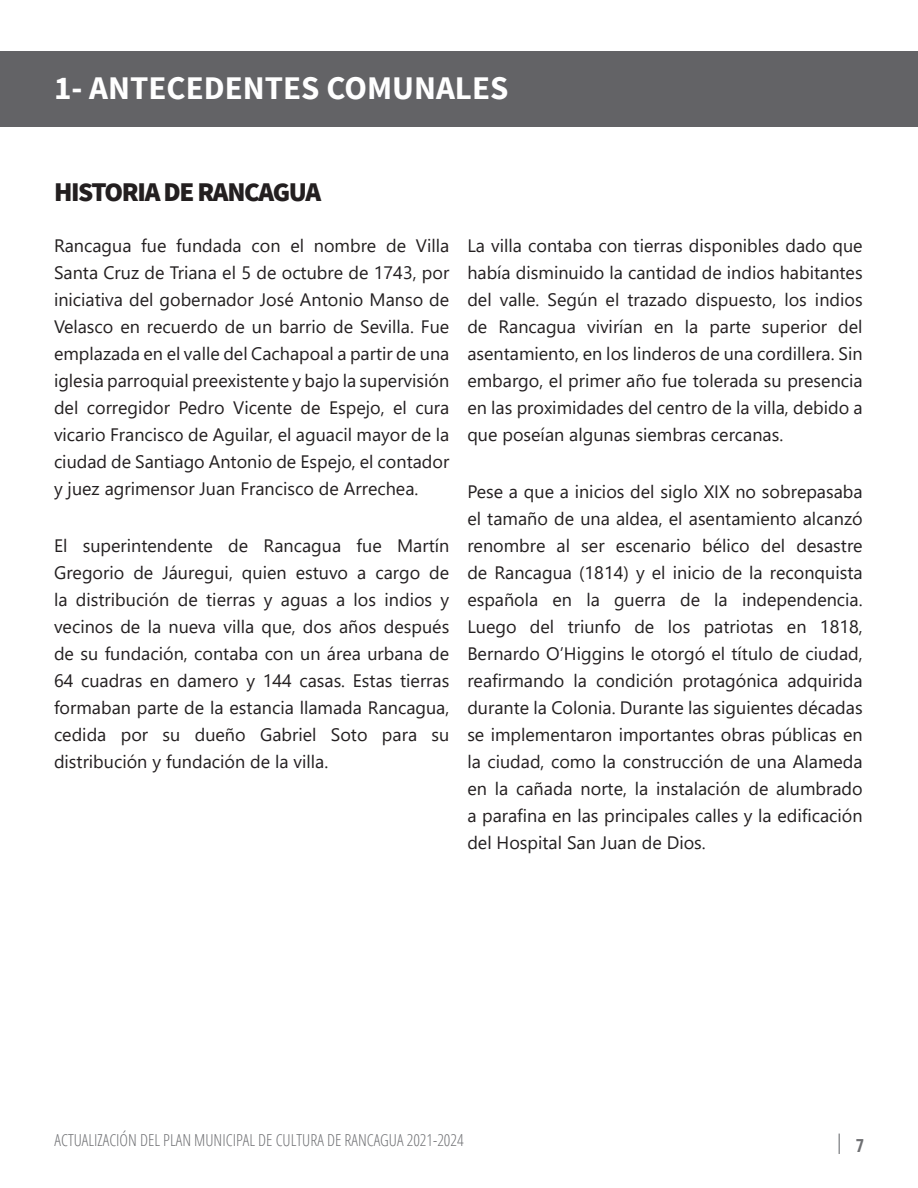
<style>
.page{position:relative;width:918px;height:1188px;background:#fff}
.page>*{position:absolute;margin:0;border:0;box-sizing:border-box;transform-origin:0 0}
.t1{font:700 33px "Source Sans Pro";color:#fff}
.t2{font:900 27px "Source Sans Pro";letter-spacing:-.05em;color:#231f20}
.t3{font:18px/27px "Segoe UI";color:#231f20;text-align:justify}
.t4{font:700 condensed 18px "Open Sans";color:#6f7073}
.t5{font:300 condensed 16.5px "Open Sans";color:#6f7073}
</style>
<div class="page">
<hr style="left:838px;top:1134px;width:2px;height:20px;background:#939598">
<div style="left:1px;top:52px;width:917px;height:75px;background:#636366"></div>
<p class="t1" style="left:54px;top:67px;width:456px">1- ANTECEDENTES COMUNALES</p>
<p class="t2" style="left:54px;top:174px;width:269px">HISTORIA DE RANCAGUA</p>
<p class="t3" style="left:54px;top:230px;width:397px">Rancagua fue fundada con el nombre de Villa Santa Cruz de Triana el 5 de octubre de 1743, por iniciativa del gobernador José Antonio Manso de Velasco en recuerdo de un barrio de Sevilla. Fue emplazada en el valle del Cachapoal a partir de una iglesia parroquial preexistente y bajo la supervisión del corregidor Pedro Vicente de Espejo, el cura vicario Francisco de Aguilar, el aguacil mayor de la ciudad de Santiago Antonio de Espejo, el contador y juez agrimensor Juan Francisco de Arrechea.</p>
<p class="t3" style="left:54px;top:530px;width:397px">El superintendente de Rancagua fue Martín Gregorio de Jáuregui, quien estuvo a cargo de la distribución de tierras y aguas a los indios y vecinos de la nueva villa que, dos años después de su fundación, contaba con un área urbana de 64 cuadras en damero y 144 casas. Estas tierras formaban parte de la estancia llamada Rancagua, cedida por su dueño Gabriel Soto para su distribución y fundación de la villa.</p>
<p class="t3" style="left:467px;top:230px;width:397px">La villa contaba con tierras disponibles dado que había disminuido la cantidad de indios habitantes del valle. Según el trazado dispuesto, los indios de Rancagua vivirían en la parte superior del asentamiento, en los linderos de una cordillera. Sin embargo, el primer año fue tolerada su presencia en las proximidades del centro de la villa, debido a que poseían algunas siembras cercanas.</p>
<p class="t3" style="left:467px;top:476px;width:397px">Pese a que a inicios del siglo XIX no sobrepasaba el tamaño de una aldea, el asentamiento alcanzó renombre al ser escenario bélico del desastre de Rancagua (1814) y el inicio de la reconquista española en la guerra de la independencia.<br>Luego del triunfo de los patriotas en 1818, Bernardo O’Higgins le otorgó el título de ciudad, reafirmando la condición protagónica adquirida durante la Colonia. Durante las siguientes décadas se implementaron importantes obras públicas en la ciudad, como la construcción de una Alameda en la cañada norte, la instalación de alumbrado a parafina en las principales calles y la edificación del Hospital San Juan de Dios.</p>
<p class="t5" style="left:55px;top:1129px;width:411px">ACTUALIZACIÓN DEL PLAN MUNICIPAL DE CULTURA DE RANCAGUA 2021-2024</p>
<p class="t4" style="left:856px;top:1133px;width:10px">7</p>
</div>
